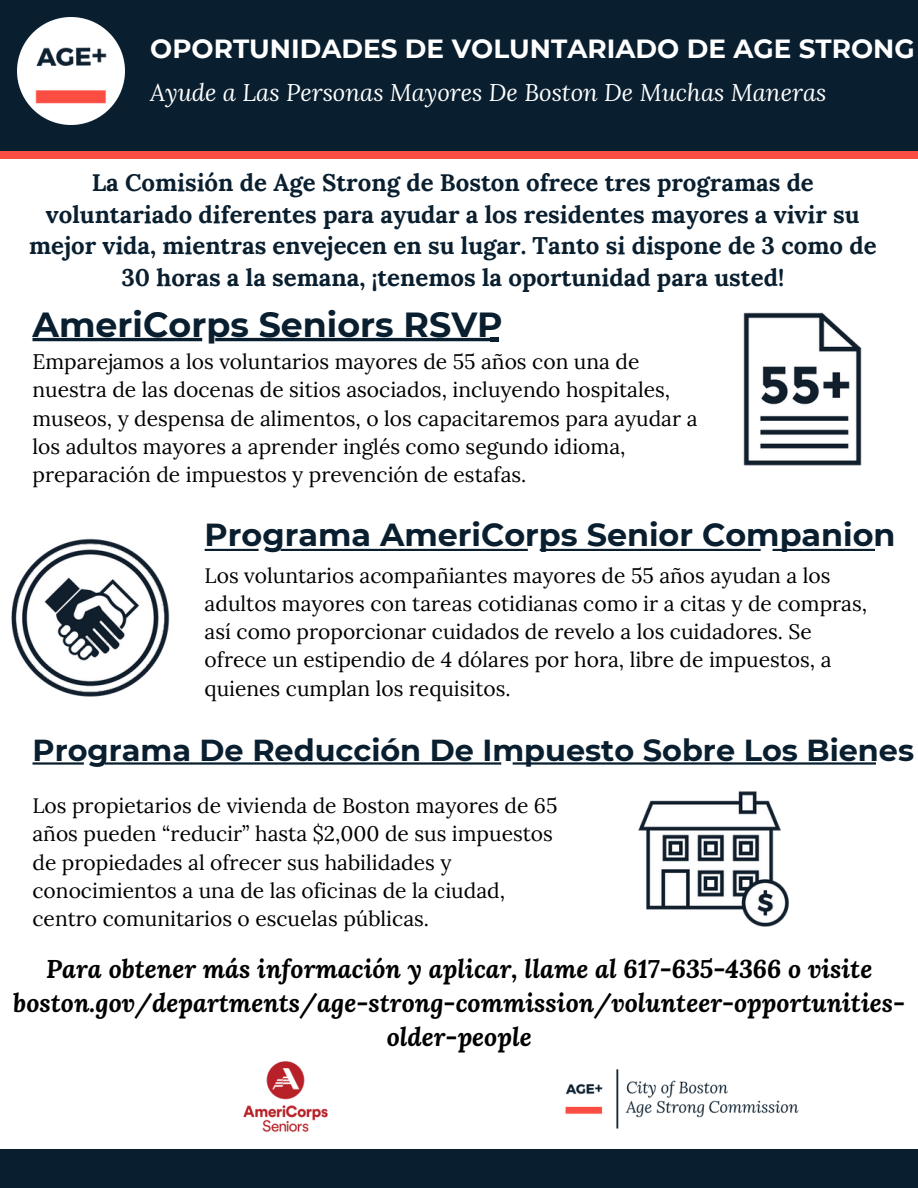
<style>
.page{position:relative;width:918px;height:1188px;background:#fff}
.page>*{position:absolute;margin:0;border:0;box-sizing:border-box;transform-origin:0 0}
.t1{font:700 34.8px "Montserrat";color:#091f2f}
.t2{font:700 31.8px "Montserrat";color:#091f2f}
.t3{font:700 30.3px "Montserrat";color:#091f2f}
.t4{font:700 26.25px "Montserrat";color:#fff}
.t5{font:italic 700 25.5px/33.8px "Lora";color:#000;text-align:center}
.t6{font:700 24px/31.5px "Lora";color:#091f2f;text-align:center}
.t7{font:italic 24px "Lora";color:#fff}
.t8{font:21px/28.2px "Lora";color:#000}
</style>
<div class="page">
<div style="left:0;top:38px;width:918px;height:121px;background:#fb4d42"></div>
<div style="left:0;top:0;width:918px;height:151px;background:#091f2f"></div>
<div style="left:0;top:1150px;width:918px;height:38px;background:#091f2f"></div>
<img style="left:743px;top:312px;width:119px;height:154px">
<img style="left:17px;top:18px;width:107px;height:45px">
<img style="left:16px;top:20px;width:110px;height:111px;border-radius:50%">
<img style="left:638px;top:791px;width:151px;height:136px">
<img style="left:11px;top:538px;width:159px;height:159px">
<img style="left:243px;top:1061px;width:85px;height:71px">
<img style="left:565px;top:1069px;width:234px;height:60px">
<svg style="left:32px;top:762px;width:844px;height:3px;background:#4d5d69"></svg>
<svg style="left:205px;top:549px;width:670px;height:2px"></svg>
<svg style="left:32px;top:338px;width:466px;height:3px"></svg>
<p class="t4" style="left:150px;top:32px;width:766px">OPORTUNIDADES DE VOLUNTARIADO DE AGE STRONG</p>
<p class="t7" style="left:150px;top:77px;width:678px">Ayude a Las Personas Mayores De Boston De Muchas Maneras</p>
<p class="t6" style="left:29px;top:167px;width:849px">La Comisión de Age Strong de Boston ofrece tres programas de voluntariado diferentes para ayudar a los residentes mayores a vivir su mejor vida, mientras envejecen en su lugar. Tanto si dispone de 3 como de 30 horas a la semana, ¡tenemos la oportunidad para usted!</p>
<h1 class="t1" style="left:32px;top:303px;width:472px">AmeriCorps Seniors RSVP</h1>
<p class="t8" style="left:32px;top:347px;width:667px">Emparejamos a los voluntarios mayores de 55 años con una de nuestra de las docenas de sitios asociados, incluyendo hospitales, museos, y despensa de alimentos, o los capacitaremos para ayudar a los adultos mayores a aprender inglés como segundo idioma, preparación de impuestos y prevención de estafas.</p>
<p class="t2" style="left:205px;top:515px;width:692px">Programa AmeriCorps Senior Companion</p>
<p class="t8" style="left:205px;top:561px;width:664px">Los voluntarios acompañiantes mayores de 55 años ayudan a los adultos mayores con tareas cotidianas como ir a citas y de compras, así como proporcionar cuidados de revelo a los cuidadores. Se ofrece un estipendio de 4 dólares por hora, libre de impuestos, a quienes cumplan los requisitos.</p>
<h3 class="t3" style="left:32px;top:732px;width:883px">Programa De Reducción De Impuesto Sobre Los Bienes</h3>
<h1 class="t8" style="left:32px;top:792px;width:527px">Los propietarios de vivienda de Boston mayores de 65 años pueden “reducir” hasta $2,000 de sus impuestos de propiedades al ofrecer sus habilidades y conocimientos a una de las oficinas de la ciudad, centro comunitarios o escuelas públicas.</h1>
<p class="t5" style="left:13px;top:952px;width:893px">Para obtener más información y aplicar, llame al 617-635-4366 o visite boston.gov/departments/age-strong-commission/volunteer-opportunities&shy;older-people</p>
</div>
